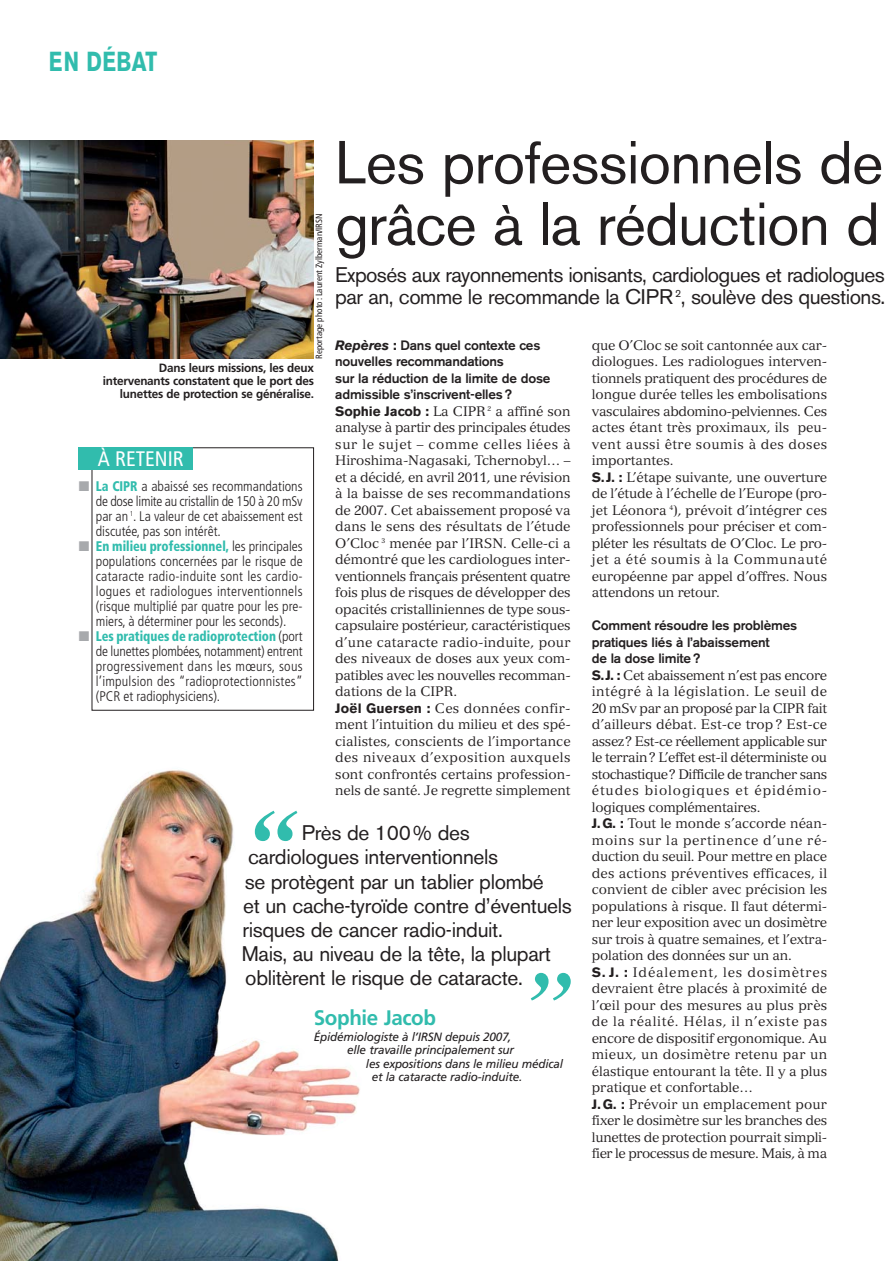
<style>
.page{position:relative;width:889px;height:1261px;background:#fff}
.page>*{position:absolute;margin:0;border:0;box-sizing:border-box;transform-origin:0 0}
.t1{font:italic 700 87px "Times";color:#31bcad}
.t2{font:italic 700 87px "Times Ten";color:#31bcad}
.t3{font:60px/61.5px "Akzidenz Grotesk BE";letter-spacing:-.01em;color:#231f20}
.t4{font:700 27.3px "Akzidenz Grotesk BE";letter-spacing:.03em;color:#31bcad;scale:.77 1}
.t5{font:21px/24px "Akzidenz Grotesk BE";letter-spacing:-.02em;color:#231f20}
.t6{font:700 21px "Frutiger";letter-spacing:-.02em;color:#31bcad}
.t7{font:condensed 21px "Frutiger";color:#fff}
.t8{font:300 condensed 13.95px/15px "Frutiger";color:#231f20;text-align:justify}
.t9{font:13.5px/16.5px "Versailles";letter-spacing:-.005em;color:#231f20}
.t10{font:500 13.5px/16.5px "Akzidenz Grotesk BE";letter-spacing:-.015em;color:#231f20}
.t11{font:italic 12px "Frutiger";letter-spacing:-.02em;color:#231f20}
.t12{font:700 12px/12.8px "Frutiger";letter-spacing:-.02em;color:#231f20;text-align:right}
.t13{font:condensed 9px "Frutiger";color:#231f20}
.s1{font-family:"Akzidenz Grotesk BE";font-weight:700}
.s2{font-weight:700;font-style:italic}
.s3{font-weight:700}
.s4{color:#a7a9ac}
.s5{font-weight:900;color:#31bcad}
</style>
<div class="page">
<img style="left:0;top:141px;width:314px;height:218px">
<div style="left:92px;top:447px;width:222px;height:263px;border:1px solid #231f20"></div>
<div style="left:78px;top:447px;width:114px;height:23px;background:#31bcad"></div>
<img style="left:0;top:770px;width:360px;height:490px">
<h3 class="t4" style="left:49px;top:52px;width:142px">EN DÉBAT</h3>
<h2 class="t3" style="left:335px;top:138px;width:549px">Les professionnels de grâce à la réduction d</h2>
<p class="t13" style="left:315px;top:359px;width:147px;rotate:-90deg">Reportage photo : Laurent Zylberman/IRSN</p>
<h3 class="t5" style="left:335px;top:265px;width:551px;line-height:22.5px">Exposés aux rayonnements ionisants, cardiologues et radiologues par an, comme le recommande la CIPR <sup>2</sup>, soulève des questions.</h3>
<p class="t9" style="left:592px;top:338px;width:237px">que O’Cloc se soit cantonnée aux car&shy;diologues. Les radiologues interven&shy;tionnels pratiquent des procédures de longue durée telles les embolisations vasculaires abdomino-pelviennes. Ces actes étant très proximaux, ils peu&shy;vent aussi être soumis à des doses importantes.<br><span class="s1">S.J. :</span> L’étape suivante, une ouverture de l’étude à l’échelle de l’Europe (pro&shy;jet Léonora <sup>4</sup>), prévoit d’intégrer ces professionnels pour préciser et com&shy;pléter les résultats de O’Cloc. Le pro&shy;jet a été soumis à la Communauté européenne par appel d’offres. Nous attendons un retour.</p>
<p class="t10" style="left:592px;top:618px;width:207px">Comment résoudre les problèmes pratiques liés à l’abaissement<br>de la dose limite?</p>
<p class="t9" style="left:592px;top:668px;width:237px"><span class="s1">S.J. :</span> Cet abaissement n’est pas encore intégré à la législation. Le seuil de 20 mSv par an proposé par la CIPR fait d’ailleurs débat. Est-ce trop ? Est-ce assez? Est-ce réellement applicable sur le terrain? L’effet est-il déterministe ou stochastique? Difficile de trancher sans études biologiques et épidémio&shy;logiques complémentaires.<br><span class="s1">J. G. :</span> Tout le monde s’accorde néan&shy;moins sur la pertinence d’une ré&shy;duction du seuil. Pour mettre en place des actions préventives efficaces, il convient de cibler avec précision les populations à risque. Il faut détermi&shy;ner leur exposition avec un dosimètre sur trois à quatre semaines, et l’extra&shy;polation des données sur un an.<br><span class="s1">S. J. :</span> Idéalement, les dosimètres devraient être placés à proximité de l’œil pour des mesures au plus près de la réalité. Hélas, il n’existe pas encore de dispositif ergonomique. Au mieux, un dosimètre retenu par un élastique entourant la tête. Il y a plus pratique et confortable…<br><span class="s1">J. G. :</span> Prévoir un emplacement pour fixer le dosimètre sur les branches des lunettes de protection pourrait simpli&shy;fier le processus de mesure. Mais, à ma</p>
<p class="t10" style="left:335px;top:338px;width:217px"><span class="s2">Repères</span> <span class="s3">:</span> Dans quel contexte ces nouvelles recommandations<br>sur la réduction de la limite de dose admissible s’inscrivent-elles?</p>
<p class="t9" style="left:335px;top:404px;width:237px"><span class="s1">Sophie Jacob :</span> La CIPR <sup>2</sup> a affiné son analyse à partir des principales études sur le sujet – comme celles liées à Hiroshima-Nagasaki, Tchernobyl… – et a décidé, en avril 2011, une révision à la baisse de ses recommandations de 2007. Cet abaissement proposé va dans le sens des résultats de l’étude O’Cloc <sup>3</sup> menée par l’IRSN. Celle-ci a démontré que les cardiologues inter&shy;ventionnels français présentent quatre fois plus de risques de développer des opacités cristalliniennes de type sous&shy;capsulaire postérieur, caractéristiques d’une cataracte radio-induite, pour des niveaux de doses aux yeux com&shy;patibles avec les nouvelles recomman&shy;dations de la CIPR.<br><span class="s1">Joël Guersen :</span> Ces données confir&shy;ment l’intuition du milieu et des spé&shy;cialistes, conscients de l’importance des niveaux d’exposition auxquels sont confrontés certains profession&shy;nels de santé. Je regrette simplement</p>
<p class="t12" style="left:103px;top:363px;width:213px">Dans leurs missions, les deux intervenants constatent que le port des lunettes de protection se généralise.</p>
<h3 class="t7" style="left:98px;top:450px;width:88px">À RETENIR</h3>
<p class="t8" style="left:96px;top:480px;width:208px;text-indent:-17px"><span class="s4">■</span> <span class="s5">La CIPR</span> a abaissé ses recommandations de dose limite au cristallin de 150 à 20 mSv par an <sup>1</sup>. La valeur de cet abaissement est discutée, pas son intérêt.</p>
<p class="t8" style="left:96px;top:540px;width:208px;text-indent:-17px"><span class="s4">■</span> <span class="s5">En milieu professionnel,</span> les principales populations concernées par le risque de cataracte radio-induite sont les cardio&shy;logues et radiologues interventionnels (risque multiplié par quatre pour les pre&shy;miers, à déterminer pour les seconds).</p>
<p class="t8" style="left:96px;top:630px;width:208px;text-indent:-17px"><span class="s4">■</span> <span class="s5">Les pratiques de radioprotection</span> (port de lunettes plombées, notamment) entrent progressivement dans les mœurs, sous l’impulsion des “radioprotectionnistes” (PCR et radiophysiciens).</p>
<h1 class="t2" style="left:248px;top:808px;width:50px">“</h1>
<h3 class="t5" style="left:242px;top:823px;width:331px;text-indent:60px">Près de 100% des cardiologues interventionnels<br>se protègent par un tablier plombé<br>et un cache-tyroïde contre d’éventuels risques de cancer radio-induit.<br>Mais, au niveau de la tête, la plupart oblitèrent le risque de cataracte.</h3>
<h3 class="t6" style="left:314px;top:1009px;width:123px">Sophie Jacob</h3>
<p class="t11" style="left:314px;top:1031px;width:199px">Épidémiologiste à l’IRSN depuis 2007,</p>
<h1 class="t1" style="left:526px;top:971px;width:45px">”</h1>
<p class="t11" style="left:347px;top:1045px;width:168px">elle travaille principalement sur</p>
<p class="t11" style="left:366px;top:1058px;width:199px">les expositions dans le milieu médical</p>
<p class="t11" style="left:372px;top:1072px;width:152px">et la cataracte radio-induite.</p>
</div>
